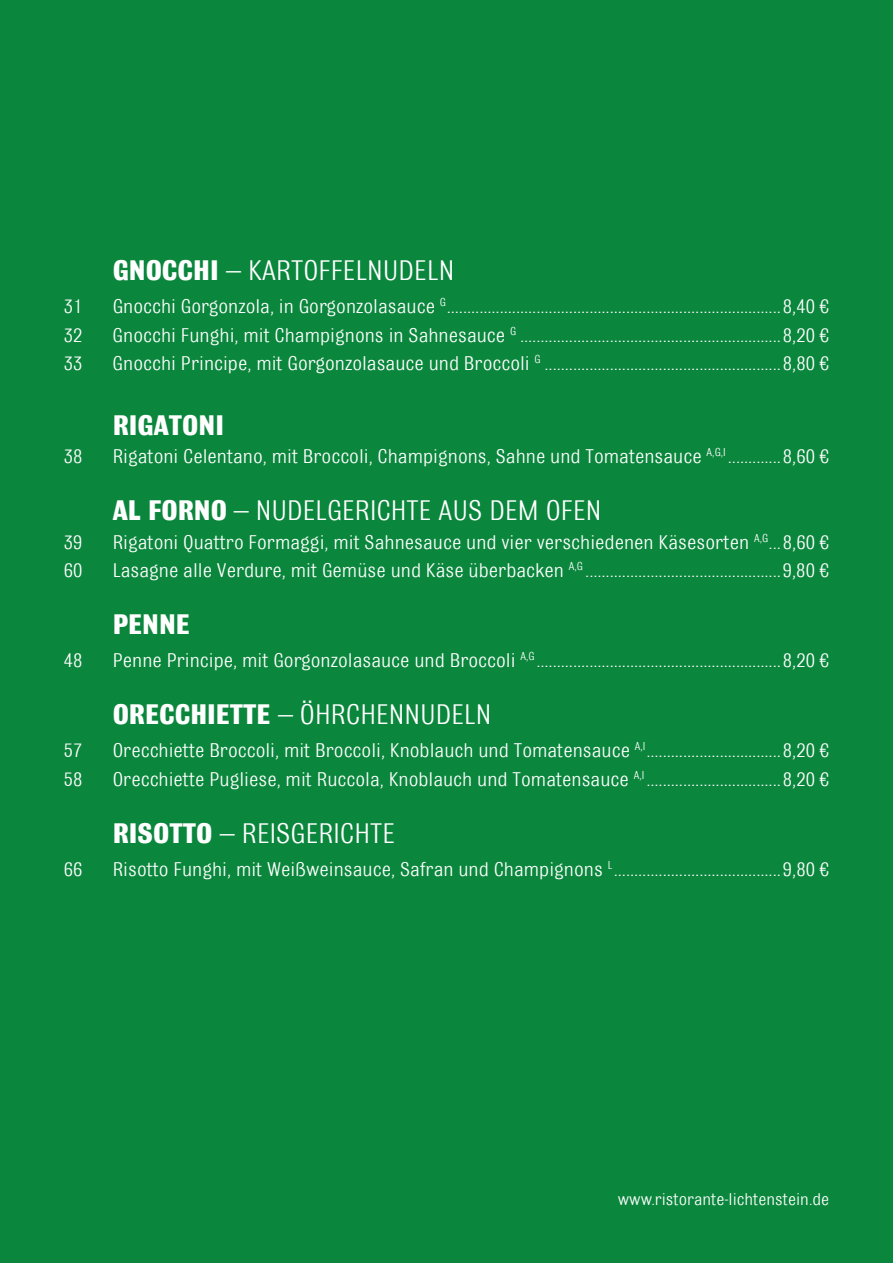
<style>
.page{position:relative;width:893px;height:1263px;background:#0b873d}
.page>*{position:absolute;margin:0;border:0;box-sizing:border-box;transform-origin:0 0}
.t1{font:30px "Bulldog Std";color:#fff}
.t2{font:700 30px "Bulldog Std";color:#fff}
.t3{font:21px "Bulldog Std";color:#fff}
.t4{font:18px "Bulldog Std";color:#fff}
.s1{font-weight:700}
</style>
<div class="page">
<h1 class="t1" style="left:113px;top:255px;width:343px"><span class="s1">GNOCCHI</span> – KARTOFFELNUDELN</h1>
<p class="t3" style="left:64px;top:295px;width:20px">31</p>
<p class="t3" style="left:113px;top:295px;width:718px">Gnocchi Gorgonzola, in Gorgonzolasauce <sup>G</sup>..................................................................................8,40 €</p>
<p class="t3" style="left:64px;top:324px;width:20px">32</p>
<p class="t3" style="left:113px;top:324px;width:718px">Gnocchi Funghi, mit Champignons in Sahnesauce <sup>G</sup> ................................................................8,20 €</p>
<p class="t3" style="left:64px;top:352px;width:20px">33</p>
<p class="t3" style="left:113px;top:352px;width:718px">Gnocchi Principe, mit Gorgonzolasauce und Broccoli <sup>G</sup> ..........................................................8,80 €</p>
<h1 class="t2" style="left:113px;top:409px;width:113px">RIGATONI</h1>
<p class="t3" style="left:64px;top:445px;width:20px">38</p>
<p class="t3" style="left:113px;top:445px;width:718px">Rigatoni Celentano, mit Broccoli, Champignons, Sahne und Tomatensauce <sup>A,G,I</sup> .............8,60 €</p>
<h1 class="t1" style="left:113px;top:495px;width:490px"><span class="s1">AL FORNO</span> – NUDELGERICHTE AUS DEM OFEN</h1>
<p class="t3" style="left:64px;top:531px;width:20px">39</p>
<p class="t3" style="left:113px;top:531px;width:718px">Rigatoni Quattro Formaggi, mit Sahnesauce und vier verschiedenen Käsesorten <sup>A,G</sup>...8,60 €</p>
<p class="t3" style="left:64px;top:559px;width:20px">60</p>
<p class="t3" style="left:113px;top:559px;width:718px">Lasagne alle Verdure, mit Gemüse und Käse überbacken <sup>A,G</sup> ................................................9,80 €</p>
<h1 class="t2" style="left:113px;top:609px;width:79px">PENNE</h1>
<p class="t3" style="left:64px;top:649px;width:20px">48</p>
<p class="t3" style="left:113px;top:649px;width:718px">Penne Principe, mit Gorgonzolasauce und Broccoli <sup>A,G</sup> ............................................................8,20 €</p>
<h1 class="t1" style="left:113px;top:699px;width:380px"><span class="s1">ORECCHIETTE</span> – ÖHRCHENNUDELN</h1>
<p class="t3" style="left:64px;top:739px;width:20px">57</p>
<p class="t3" style="left:113px;top:739px;width:718px">Orecchiette Broccoli, mit Broccoli, Knoblauch und Tomatensauce <sup>A,I</sup>.................................8,20 €</p>
<p class="t3" style="left:64px;top:768px;width:20px">58</p>
<p class="t3" style="left:113px;top:768px;width:718px">Orecchiette Pugliese, mit Ruccola, Knoblauch und Tomatensauce <sup>A,I</sup> .................................8,20 €</p>
<h1 class="t1" style="left:113px;top:817px;width:284px"><span class="s1">RISOTTO</span> – REISGERICHTE</h1>
<p class="t3" style="left:64px;top:858px;width:20px">66</p>
<p class="t3" style="left:113px;top:858px;width:718px">Risotto Funghi, mit Weißweinsauce, Safran und Champignons <sup>L</sup>.........................................9,80 €</p>
<p class="t4" style="left:618px;top:1190px;width:213px">www.ristorante-lichtenstein.de</p>
</div>
